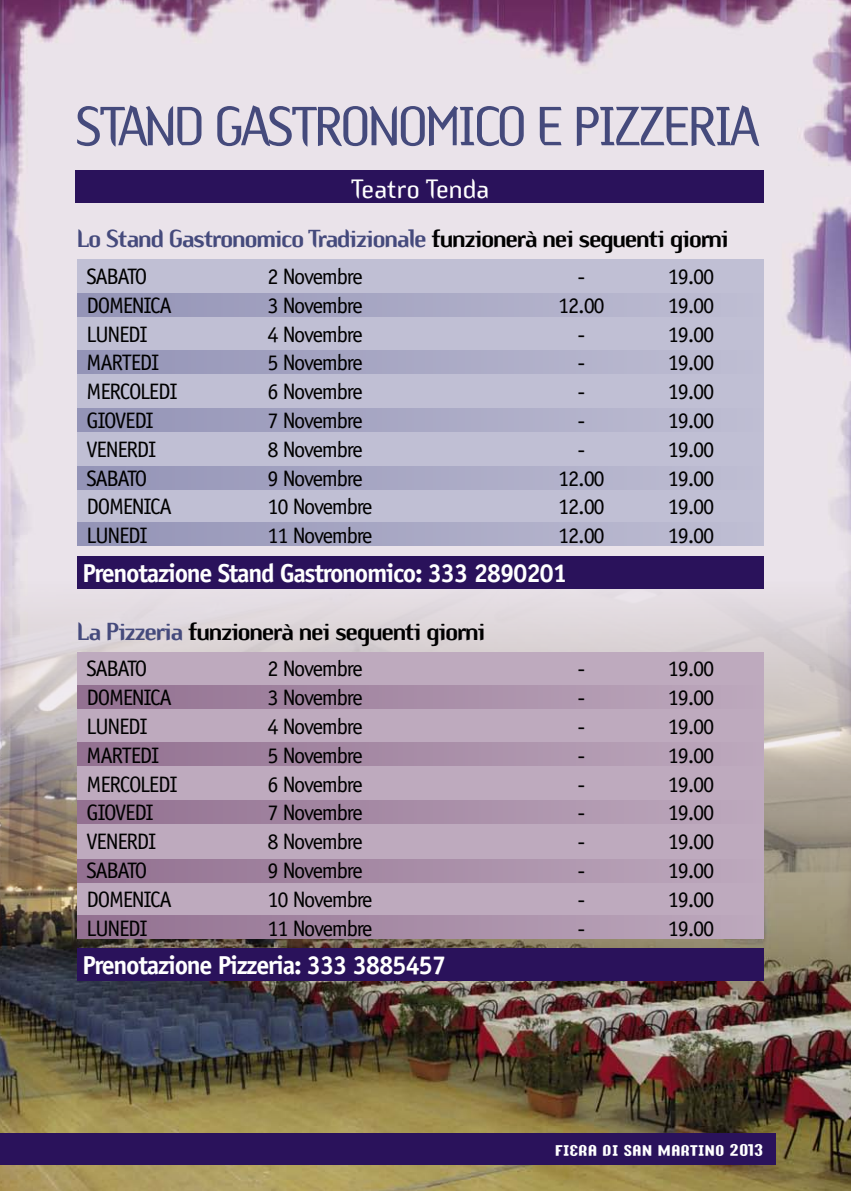
<style>
.page{position:relative;width:851px;height:1191px;background:#fff}
.page>*{position:absolute;margin:0;border:0;box-sizing:border-box;transform-origin:0 0}
.t1{font:58px "ARS Temper";letter-spacing:-.05em;color:#454a7c}
.t2{font:28px "ARS Temper";color:#fff}
.t3{font:700 26px "Officina Sans Std";letter-spacing:-.05em;color:#fff}
.t4{font:700 26px "ARS Temper";letter-spacing:-.05em;color:#454a7c}
.t5{font:700 26px "ARS Temper";letter-spacing:-.05em;color:#000}
.t6{font:22.4px "Officina Sans Std";letter-spacing:-.055em;color:#000}
.t7{font:14px "Y2 K Analog Legacy";color:#fff}
.s1{color:#000}
.s2{color:#454a7c}
</style>
<div class="page">
<img style="left:0;top:0;width:850px;height:581px">
<img style="left:0;top:581px;width:850px;height:610px">
<div style="left:0;top:1132px;width:775px;height:32px;background:#2a125b"></div>
<div style="left:75px;top:171px;width:688px;height:32px;background:#2a125b"></div>
<div style="left:77px;top:259px;width:686px;height:287px;background:#c0bfd4"></div>
<div style="left:77px;top:652px;width:686px;height:286px;background:#beaabe"></div>
<div style="left:78px;top:293px;width:685px;height:24px;background:linear-gradient(to right,#9494b7,#bfbed3)"></div>
<div style="left:78px;top:685px;width:685px;height:24px;background:linear-gradient(to right,#937191,#bda9bd)"></div>
<div style="left:78px;top:350px;width:685px;height:24px;background:linear-gradient(to right,#9494b7,#bfbed3)"></div>
<div style="left:78px;top:742px;width:685px;height:24px;background:linear-gradient(to right,#937191,#bda9bd)"></div>
<div style="left:78px;top:408px;width:685px;height:24px;background:linear-gradient(to right,#9494b7,#bfbed3)"></div>
<div style="left:78px;top:800px;width:685px;height:24px;background:linear-gradient(to right,#937191,#bda9bd)"></div>
<div style="left:78px;top:466px;width:685px;height:24px;background:linear-gradient(to right,#9494b7,#bfbed3)"></div>
<div style="left:78px;top:859px;width:685px;height:23px;background:linear-gradient(to right,#937191,#bda9bd)"></div>
<div style="left:78px;top:522px;width:685px;height:24px;background:linear-gradient(to right,#9494b7,#bfbed3)"></div>
<div style="left:78px;top:914px;width:685px;height:24px;background:linear-gradient(to right,#937191,#bda9bd)"></div>
<div style="left:77px;top:556px;width:686px;height:32px;background:#2a125b"></div>
<div style="left:77px;top:948px;width:686px;height:32px;background:#2a125b"></div>
<h1 class="t1" style="left:75px;top:96px;width:685px">STAND GASTRONOMICO E PIZZERIA</h1>
<p class="t2" style="left:351px;top:174px;width:140px">Teatro Tenda</p>
<p class="t4" style="left:77px;top:226px;width:653px">Lo Stand Gastronomico Tradizionale <span class="s1">funzionerà nei seguenti giorni</span></p>
<p class="t6" style="left:87px;top:263px;width:62px">SABATO</p>
<p class="t6" style="left:267px;top:263px;width:97px">2 Novembre</p>
<p class="t6" style="left:577px;top:263px;width:9px">-</p>
<p class="t6" style="left:667px;top:263px;width:48px">19.00</p>
<p class="t6" style="left:87px;top:292px;width:87px">DOMENICA</p>
<p class="t6" style="left:267px;top:292px;width:97px">3 Novembre</p>
<p class="t6" style="left:558px;top:292px;width:48px">12.00</p>
<p class="t6" style="left:667px;top:292px;width:48px">19.00</p>
<p class="t6" style="left:87px;top:321px;width:63px">LUNEDI</p>
<p class="t6" style="left:267px;top:321px;width:97px">4 Novembre</p>
<p class="t6" style="left:577px;top:321px;width:9px">-</p>
<p class="t6" style="left:667px;top:321px;width:48px">19.00</p>
<p class="t6" style="left:87px;top:350px;width:74px">MARTEDI</p>
<p class="t6" style="left:267px;top:350px;width:97px">5 Novembre</p>
<p class="t6" style="left:577px;top:350px;width:9px">-</p>
<p class="t6" style="left:667px;top:350px;width:48px">19.00</p>
<p class="t6" style="left:87px;top:378px;width:92px">MERCOLEDI</p>
<p class="t6" style="left:267px;top:378px;width:97px">6 Novembre</p>
<p class="t6" style="left:577px;top:378px;width:9px">-</p>
<p class="t6" style="left:667px;top:378px;width:48px">19.00</p>
<p class="t6" style="left:87px;top:407px;width:69px">GIOVEDI</p>
<p class="t6" style="left:267px;top:407px;width:97px">7 Novembre</p>
<p class="t6" style="left:577px;top:407px;width:9px">-</p>
<p class="t6" style="left:667px;top:407px;width:48px">19.00</p>
<p class="t6" style="left:87px;top:436px;width:71px">VENERDI</p>
<p class="t6" style="left:267px;top:436px;width:97px">8 Novembre</p>
<p class="t6" style="left:577px;top:436px;width:9px">-</p>
<p class="t6" style="left:667px;top:436px;width:48px">19.00</p>
<p class="t6" style="left:87px;top:465px;width:62px">SABATO</p>
<p class="t6" style="left:267px;top:465px;width:97px">9 Novembre</p>
<p class="t6" style="left:558px;top:465px;width:48px">12.00</p>
<p class="t6" style="left:667px;top:465px;width:48px">19.00</p>
<p class="t6" style="left:87px;top:494px;width:87px">DOMENICA</p>
<p class="t6" style="left:267px;top:494px;width:107px">10 Novembre</p>
<p class="t6" style="left:558px;top:494px;width:48px">12.00</p>
<p class="t6" style="left:667px;top:494px;width:48px">19.00</p>
<p class="t6" style="left:87px;top:522px;width:63px">LUNEDI</p>
<p class="t6" style="left:267px;top:522px;width:107px">11 Novembre</p>
<p class="t6" style="left:558px;top:522px;width:48px">12.00</p>
<p class="t6" style="left:667px;top:522px;width:48px">19.00</p>
<p class="t3" style="left:82px;top:557px;width:486px">Prenotazione Stand Gastronomico: 333 2890201</p>
<p class="t5" style="left:77px;top:618px;width:409px"><span class="s2">La Pizzeria</span> funzionerà nei seguenti giorni</p>
<p class="t6" style="left:87px;top:655px;width:62px">SABATO</p>
<p class="t6" style="left:267px;top:655px;width:97px">2 Novembre</p>
<p class="t6" style="left:577px;top:655px;width:9px">-</p>
<p class="t6" style="left:667px;top:655px;width:48px">19.00</p>
<p class="t6" style="left:87px;top:684px;width:87px">DOMENICA</p>
<p class="t6" style="left:267px;top:684px;width:97px">3 Novembre</p>
<p class="t6" style="left:577px;top:684px;width:9px">-</p>
<p class="t6" style="left:667px;top:684px;width:48px">19.00</p>
<p class="t6" style="left:87px;top:713px;width:63px">LUNEDI</p>
<p class="t6" style="left:267px;top:713px;width:97px">4 Novembre</p>
<p class="t6" style="left:577px;top:713px;width:9px">-</p>
<p class="t6" style="left:667px;top:713px;width:48px">19.00</p>
<p class="t6" style="left:87px;top:742px;width:74px">MARTEDI</p>
<p class="t6" style="left:267px;top:742px;width:97px">5 Novembre</p>
<p class="t6" style="left:577px;top:742px;width:9px">-</p>
<p class="t6" style="left:667px;top:742px;width:48px">19.00</p>
<p class="t6" style="left:87px;top:771px;width:92px">MERCOLEDI</p>
<p class="t6" style="left:267px;top:771px;width:97px">6 Novembre</p>
<p class="t6" style="left:577px;top:771px;width:9px">-</p>
<p class="t6" style="left:667px;top:771px;width:48px">19.00</p>
<p class="t6" style="left:87px;top:799px;width:69px">GIOVEDI</p>
<p class="t6" style="left:267px;top:799px;width:97px">7 Novembre</p>
<p class="t6" style="left:577px;top:799px;width:9px">-</p>
<p class="t6" style="left:667px;top:799px;width:48px">19.00</p>
<p class="t6" style="left:87px;top:828px;width:71px">VENERDI</p>
<p class="t6" style="left:267px;top:828px;width:97px">8 Novembre</p>
<p class="t6" style="left:577px;top:828px;width:9px">-</p>
<p class="t6" style="left:667px;top:828px;width:48px">19.00</p>
<p class="t6" style="left:87px;top:857px;width:62px">SABATO</p>
<p class="t6" style="left:267px;top:857px;width:97px">9 Novembre</p>
<p class="t6" style="left:577px;top:857px;width:9px">-</p>
<p class="t6" style="left:667px;top:857px;width:48px">19.00</p>
<p class="t6" style="left:87px;top:886px;width:87px">DOMENICA</p>
<p class="t6" style="left:267px;top:886px;width:107px">10 Novembre</p>
<p class="t6" style="left:577px;top:886px;width:9px">-</p>
<p class="t6" style="left:667px;top:886px;width:48px">19.00</p>
<p class="t6" style="left:87px;top:915px;width:63px">LUNEDI</p>
<p class="t6" style="left:267px;top:915px;width:107px">11 Novembre</p>
<p class="t6" style="left:577px;top:915px;width:9px">-</p>
<p class="t6" style="left:667px;top:915px;width:48px">19.00</p>
<p class="t3" style="left:82px;top:949px;width:365px">Prenotazione Pizzeria: 333 3885457</p>
<p class="t7" style="left:554px;top:1141px;width:210px">FIERA DI SAN MARTINO 2013</p>
</div>
